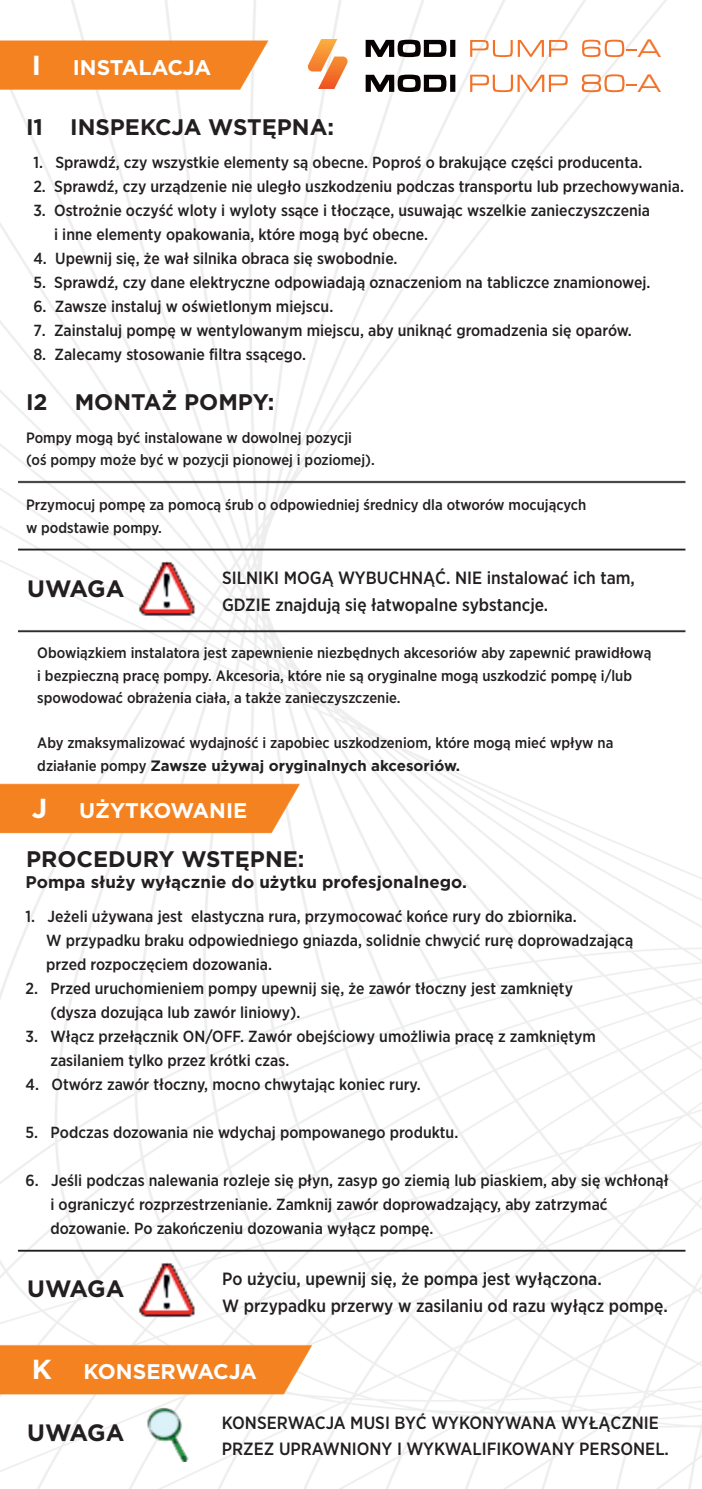
<style>
.page{position:relative;width:702px;height:1489px;background:#fff}
.page>*{position:absolute;margin:0;border:0;box-sizing:border-box;transform-origin:0 0}
.t1{font:30px/35px "Metrostyle Extended";color:#f37128}
.t2{font:700 27.5px "Gotham";color:#fff}
.t3{font:700 23.75px "Gotham";letter-spacing:-.025em;color:#231f20}
.t4{font:700 22.5px "Gotham";color:#231f20}
.t5{font:700 21.25px "Gotham";color:#fff}
.t6{font:500 17.75px/26.5px "Gotham Narrow";color:#231f20}
.t7{font:700 17px "Gotham";color:#231f20}
.t8{font:500 16px/24px "Gotham Narrow";color:#231f20}
.t9{font:500 15px/22.5px "Gotham Narrow";color:#231f20}
.t10{font:700 15px "Gotham";color:#231f20}
.s1{font-family:"Gotham Narrow";font-weight:500}
</style>
<div class="page">
<img style="left:0;top:0;width:702px;height:1488px">
<svg style="left:365px;top:40px;width:90px;height:17px"></svg>
<svg style="left:307px;top:39px;width:42px;height:50px"></svg>
<svg style="left:365px;top:75px;width:90px;height:17px"></svg>
<svg style="left:470px;top:40px;width:167px;height:17px"></svg>
<svg style="left:470px;top:74px;width:167px;height:18px"></svg>
<h2 class="t2" style="left:32px;top:53px;width:11px">I</h2>
<h3 class="t5" style="left:73px;top:58px;width:140px">INSTALACJA</h3>
<h1 class="t1" style="left:637px;top:29px;width:26px">A<br>A</h1>
<h3 class="t4" style="left:26px;top:117px;width:309px">I1 INSPEKCJA WSTĘPNA:</h3>
<p class="t8" style="left:33px;top:151px;width:610px">1. Sprawdź, czy wszystkie elementy są obecne. Poproś o brakujące części producenta.</p>
<p class="t8" style="left:33px;top:175px;width:652px">2. Sprawdź, czy urządzenie nie uległo uszkodzeniu podczas transportu lub przechowywania.</p>
<p class="t8" style="left:54px;top:199px;width:597px;text-indent:-21px">3. Ostrożnie oczyść wloty i wyloty ssące i tłoczące, usuwając wszelkie zanieczyszczenia i inne elementy opakowania, które mogą być obecne.</p>
<p class="t8" style="left:33px;top:247px;width:365px">4. Upewnij się, że wał silnika obraca się swobodnie.</p>
<p class="t8" style="left:33px;top:271px;width:618px">5. Sprawdź, czy dane elektryczne odpowiadają oznaczeniom na tabliczce znamionowej.</p>
<p class="t8" style="left:33px;top:295px;width:301px">6. Zawsze instaluj w oświetlonym miejscu.</p>
<p class="t8" style="left:33px;top:319px;width:600px">7. Zainstaluj pompę w wentylowanym miejscu, aby uniknąć gromadzenia się oparów.</p>
<p class="t8" style="left:33px;top:343px;width:274px">8. Zalecamy stosowanie filtra ssącego.</p>
<h3 class="t4" style="left:26px;top:392px;width:250px">I2 MONTAŻ POMPY:</h3>
<p class="t9" style="left:26px;top:427px;width:350px">Pompy mogą być instalowane w dowolnej pozycji (oś pompy może być w pozycji pionowej i poziomej).</p>
<p class="t9" style="left:26px;top:494px;width:561px">Przymocuj pompę za pomocą śrub o odpowiedniej średnicy dla otworów mocujących w podstawie pompy.</p>
<h3 class="t3" style="left:27px;top:577px;width:99px">UWAGA</h3>
<p class="t6" style="left:222px;top:566px;width:414px">SILNIKI MOGĄ WYBUCHNĄĆ. NIE instalować ich tam,<br>GDZIE znajdują się łatwopalne sybstancje.</p>
<p class="t9" style="left:37px;top:642px;width:615px">Obowiązkiem instalatora jest zapewnienie niezbędnych akcesoriów aby zapewnić prawidłową i bezpieczną pracę pompy. Akcesoria, które nie są oryginalne mogą uszkodzić pompę i/lub spowodować obrażenia ciała, a także zanieczyszczenie.</p>
<p class="t9" style="left:37px;top:732px;width:577px">Aby zmaksymalizować wydajność i zapobiec uszkodzeniom, które mogą mieć wpływ na</p>
<p class="t10" style="left:37px;top:758px;width:424px"><span class="s1">działanie pompy</span> Zawsze używaj oryginalnych akcesoriów.</p>
<h2 class="t2" style="left:32px;top:796px;width:17px">J</h2>
<h3 class="t5" style="left:79px;top:801px;width:170px">UŻYTKOWANIE</h3>
<h3 class="t4" style="left:26px;top:848px;width:280px">PROCEDURY WSTĘPNE:</h3>
<p class="t8" style="left:46px;top:904px;width:588px;text-indent:-21px">1. Jeżeli używana jest elastyczna rura, przymocować końce rury do zbiornika.<br>W przypadku braku odpowiedniego gniazda, solidnie chwycić rurę doprowadzającą przed rozpoczęciem dozowania.</p>
<p class="t8" style="left:50px;top:976px;width:524px;text-indent:-25px">2. Przed uruchomieniem pompy upewnij się, że zawór tłoczny jest zamknięty (dysza dozująca lub zawór liniowy).</p>
<p class="t8" style="left:50px;top:1024px;width:547px;text-indent:-25px">3. Włącz przełącznik ON/OFF. Zawór obejściowy umożliwia pracę z zamkniętym zasilaniem tylko przez krótki czas.</p>
<p class="t8" style="left:26px;top:1072px;width:397px">4. Otwórz zawór tłoczny, mocno chwytając koniec rury.</p>
<p class="t8" style="left:26px;top:1120px;width:434px">5. Podczas dozowania nie wdychaj pompowanego produktu.</p>
<p class="t8" style="left:50px;top:1168px;width:619px;text-indent:-25px">6. Jeśli podczas nalewania rozleje się płyn, zasyp go ziemią lub piaskiem, aby się wchłonął i ograniczyć rozprzestrzenianie. Zamknij zawór doprowadzający, aby zatrzymać dozowanie. Po zakończeniu dozowania wyłącz pompę.</p>
<p class="t7" style="left:26px;top:874px;width:443px">Pompa służy wyłącznie do użytku profesjonalnego.</p>
<h3 class="t3" style="left:27px;top:1278px;width:99px">UWAGA</h3>
<p class="t6" style="left:222px;top:1266px;width:447px">Po użyciu, upewnij się, że pompa jest wyłączona.<br>W przypadku przerwy w zasilaniu od razu wyłącz pompę.</p>
<h2 class="t2" style="left:32px;top:1356px;width:22px">K</h2>
<h3 class="t5" style="left:84px;top:1361px;width:175px">KONSERWACJA</h3>
<h3 class="t3" style="left:27px;top:1421px;width:99px">UWAGA</h3>
<p class="t6" style="left:222px;top:1409px;width:448px">KONSERWACJA MUSI BYĆ WYKONYWANA WYŁĄCZNIE<br>PRZEZ UPRAWNIONY I WYKWALIFIKOWANY PERSONEL.</p>
</div>
